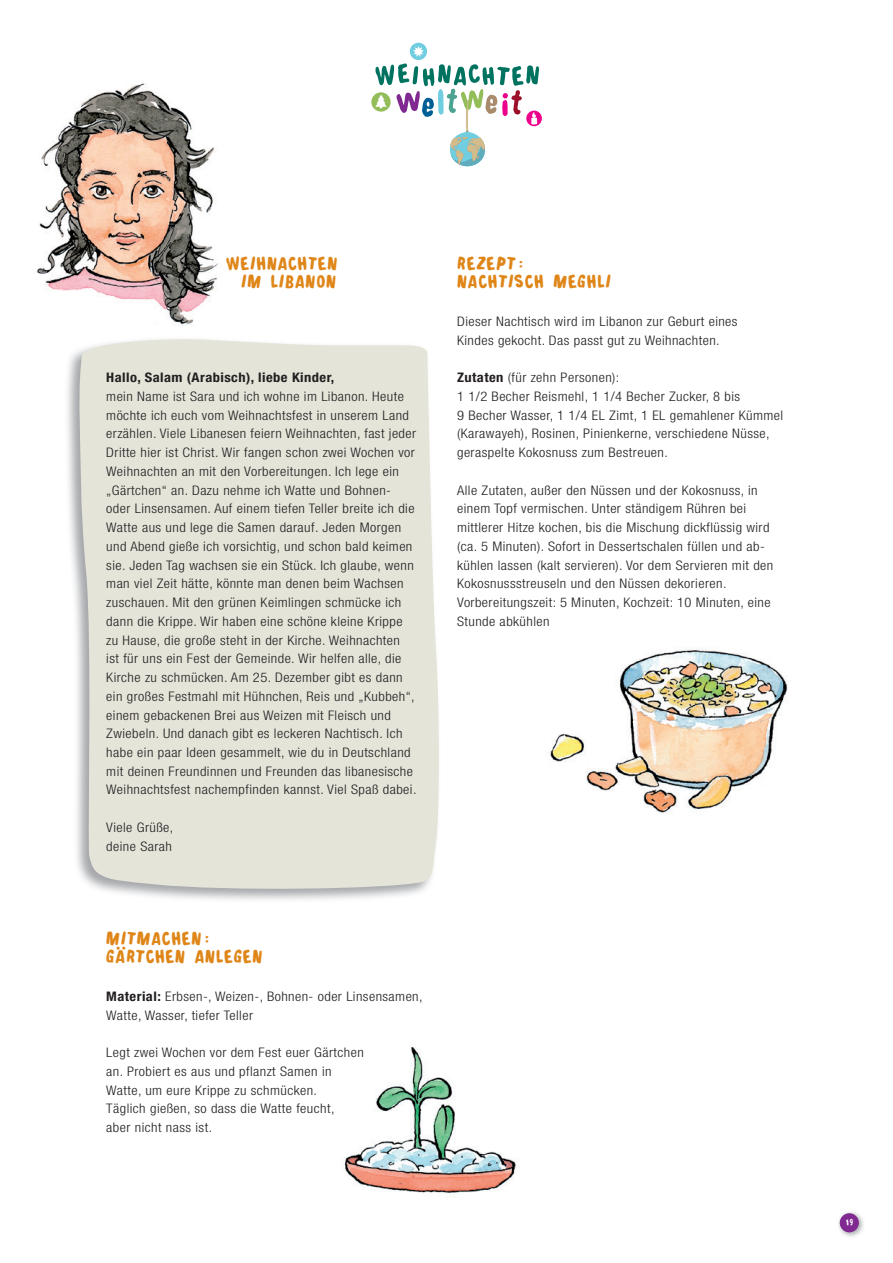
<style>
.page{position:relative;width:893px;height:1263px;background:#fff}
.page>*{position:absolute;margin:0;border:0;box-sizing:border-box;transform-origin:0 0}
.t1{font:18px/18.8px "Shakethatbooty";letter-spacing:.08em;color:#df8619}
.t2{font:300 condensed 13.2px/18.8px "Helvetica Neue";letter-spacing:.03em;color:#231f20;scale:1.1 1}
.t3{font:700 condensed 13.2px "Helvetica Neue";letter-spacing:.03em;color:#231f20;scale:1.1 1}
.t4{font:9px "Shakethatbooty";color:#fff}
.s1{font-weight:700}
</style>
<div class="page">
<img style="left:839px;top:1212px;width:25px;height:25px">
<div style="left:840px;top:1213px;width:19px;height:19px;background:#802990;border-radius:50%"></div>
<img style="left:67px;top:351px;width:352px;height:549px">
<div style="left:79px;top:339px;width:360px;height:553px;background:#e5e4d9"></div>
<div style="left:410px;top:43px;width:17px;height:17px;background:#71cee1;border-radius:50%"></div>
<svg style="left:413px;top:46px;width:11px;height:11px"></svg>
<svg style="left:371px;top:92px;width:20px;height:20px"></svg>
<svg style="left:526px;top:111px;width:16px;height:15px"></svg>
<svg style="left:375px;top:63px;width:164px;height:103px"></svg>
<img style="left:37px;top:83px;width:181px;height:242px">
<img style="left:344px;top:1047px;width:172px;height:146px">
<img style="left:550px;top:649px;width:238px;height:164px">
<h1 class="t1" style="left:226px;top:255px;width:112px;text-align:right">WEIHNACHTEN<br>IM LIBANON</h1>
<p class="t3" style="left:106px;top:369px;width:209px">Hallo, Salam (Arabisch), liebe Kinder,</p>
<p class="t2" style="left:106px;top:387px;width:283px">mein Name ist Sara und ich wohne im Libanon. Heute möchte ich euch vom Weihnachtsfest in unserem Land erzählen. Viele Libanesen feiern Weihnachten, fast jeder Dritte hier ist Christ. Wir fangen schon zwei Wochen vor Weihnachten an mit den Vorbereitungen. Ich lege ein „Gärtchen“ an. Dazu nehme ich Watte und Bohnen&shy;oder Linsensamen. Auf einem tiefen Teller breite ich die Watte aus und lege die Samen darauf. Jeden Morgen und Abend gieße ich vorsichtig, und schon bald keimen sie. Jeden Tag wachsen sie ein Stück. Ich glaube, wenn man viel Zeit hätte, könnte man denen beim Wachsen zuschauen. Mit den grünen Keimlingen schmücke ich dann die Krippe. Wir haben eine schöne kleine Krippe zu Hause, die große steht in der Kirche. Weihnachten<br>ist für uns ein Fest der Gemeinde. Wir helfen alle, die Kirche zu schmücken. Am 25. Dezember gibt es dann ein großes Festmahl mit Hühnchen, Reis und „Kubbeh“, einem gebackenen Brei aus Weizen mit Fleisch und Zwiebeln. Und danach gibt es leckeren Nachtisch. Ich habe ein paar Ideen gesammelt, wie du in Deutschland mit deinen Freundinnen und Freunden das libanesische Weihnachtsfest nachempfinden kannst. Viel Spaß dabei.</p>
<p class="t2" style="left:106px;top:818px;width:62px">Viele Grüße, deine Sarah</p>
<h1 class="t1" style="left:106px;top:930px;width:157px">MITMACHEN:<br>GARTCHEN ANLEGEN</h1>
<h1 class="t1" style="left:114px;top:933px;width:12px">..</h1>
<p class="t2" style="left:106px;top:987px;width:289px"><span class="s1">Material:</span> Erbsen-, Weizen-, Bohnen- oder Linsensamen,<br>Watte, Wasser, tiefer Teller</p>
<p class="t2" style="left:106px;top:1043px;width:236px">Legt zwei Wochen vor dem Fest euer Gärtchen an. Probiert es aus und pflanzt Samen in Watte, um eure Krippe zu schmücken.<br>Täglich gießen, so dass die Watte feucht,<br>aber nicht nass ist.</p>
<h1 class="t1" style="left:457px;top:255px;width:155px">REZEPT:<br>NACHTISCH MEGHLI</h1>
<p class="t2" style="left:457px;top:312px;width:256px">Dieser Nachtisch wird im Libanon zur Geburt eines<br>Kindes gekocht. Das passt gut zu Weihnachten.</p>
<p class="t2" style="left:457px;top:368px;width:298px"><span class="s1">Zutaten</span> (für zehn Personen):<br>1 1/2 Becher Reismehl, 1 1/4 Becher Zucker, 8 bis<br>9 Becher Wasser, 1 1/4 EL Zimt, 1 EL gemahlener Kümmel (Karawayeh), Rosinen, Pinienkerne, verschiedene Nüsse, geraspelte Kokosnuss zum Bestreuen.</p>
<p class="t2" style="left:457px;top:480px;width:289px">Alle Zutaten, außer den Nüssen und der Kokosnuss, in einem Topf vermischen. Unter ständigem Rühren bei mittlerer Hitze kochen, bis die Mischung dickflüssig wird (ca. 5 Minuten). Sofort in Dessertschalen füllen und ab&shy;kühlen lassen (kalt servieren). Vor dem Servieren mit den Kokosnussstreuseln und den Nüssen dekorieren.<br>Vorbe reitungszeit: 5 Minuten, Kochzeit: 10 Minuten, eine Stunde abkühlen</p>
<p class="t4" style="left:846px;top:1218px;width:8px">19</p>
</div>
